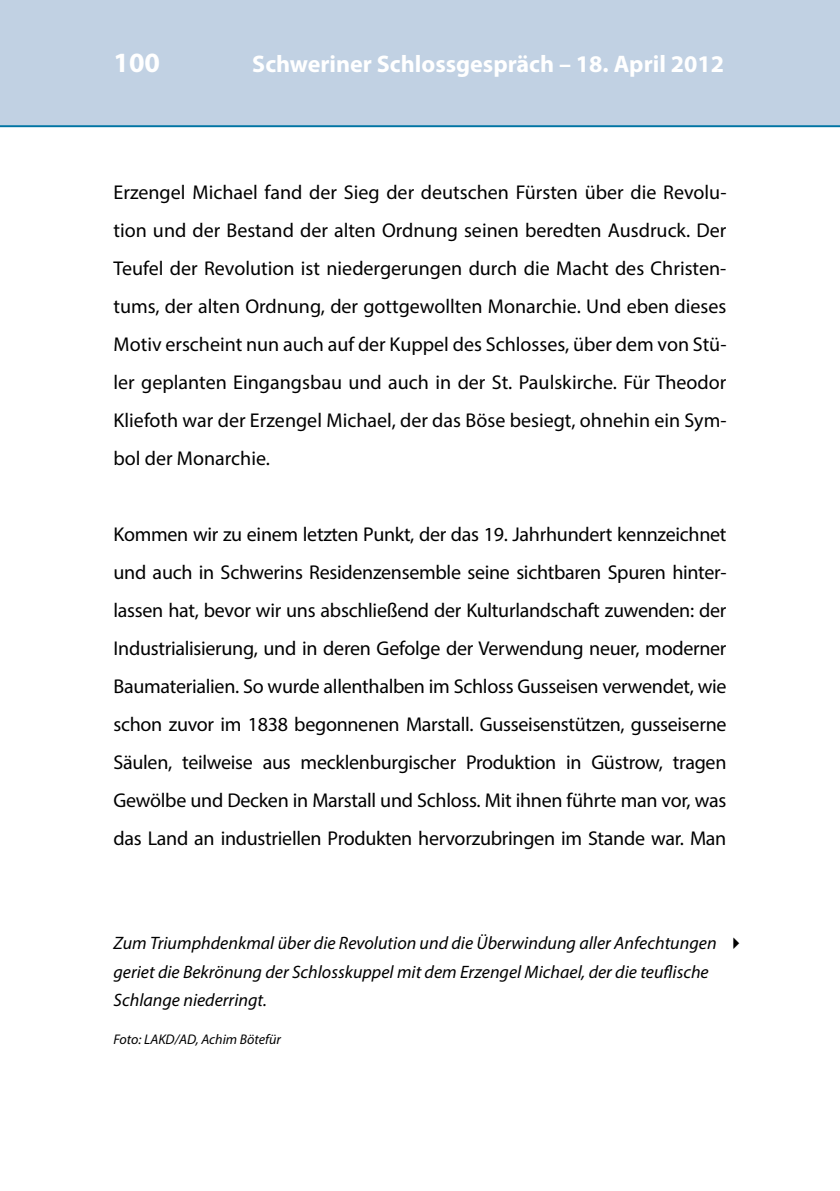
<style>
.page{position:relative;width:840px;height:1191px;background:#fff}
.page>*{position:absolute;margin:0;border:0;box-sizing:border-box;transform-origin:0 0}
.t1{font:700 28px "Myriad Pro";color:#fff}
.t2{font:700 24px "Myriad Pro";color:#fff}
.t3{font:20px/38px "Myriad Pro";letter-spacing:-.005em;color:#000;text-align:justify}
.t4{font:italic 18px/28.4px "Myriad Pro";color:#000}
.t5{font:italic 14px "Myriad Pro";color:#000}
</style>
<div class="page">
<div style="left:0;top:0;width:839px;height:125px;background:#c1d1e3"></div>
<hr style="left:0;top:125px;width:839px;height:2px;background:#0073a3">
<h1 class="t1" style="left:113px;top:44px;width:48px">100</h1>
<p class="t2" style="left:252px;top:48px;width:473px">Schweriner Schlossgespräch – 18. April 2012</p>
<p class="t3" style="left:113px;top:172px;width:614px">Erzengel Michael fand der Sieg der deutschen Fürsten über die Revolu&shy;tion und der Bestand der alten Ordnung seinen beredten Ausdruck. Der Teufel der Revolution ist niedergerungen durch die Macht des Christen&shy;tums, der alten Ordnung, der gottgewollten Monarchie. Und eben dieses Motiv erscheint nun auch auf der Kuppel des Schlosses, über dem von Stü&shy;ler geplanten Eingangsbau und auch in der St. Paulskirche. Für Theodor Kliefoth war der Erzengel Michael, der das Böse besiegt, ohnehin ein Sym&shy;bol der Monarchie.</p>
<p class="t3" style="left:113px;top:514px;width:614px">Kommen wir zu einem letzten Punkt, der das 19. Jahrhundert kennzeichnet und auch in Schwerins Residenzensemble seine sichtbaren Spuren hinter&shy;lassen hat, bevor wir uns abschließend der Kulturlandschaft zuwenden: der Industrialisierung, und in deren Gefolge der Verwendung neuer, moderner Baumaterialien. So wurde allenthalben im Schloss Gusseisen verwendet, wie schon zuvor im 1838 begonnenen Marstall. Gusseisenstützen, gusseiserne Säulen, teilweise aus mecklenburgischer Produktion in Güstrow, tragen Gewölbe und Decken in Marstall und Schloss. Mit ihnen führte man vor, was das Land an industriellen Produkten hervorzubringen im Stande war. Man</p>
<p class="t4" style="left:113px;top:928px;width:604px">Zum Triumphdenkmal über die Revolution und die Überwindung aller Anfechtungen geriet die Bekrönung der Schlosskuppel mit dem Erzengel Michael, der die teuflische<br>Schlange niederringt.</p>
<p class="t5" style="left:113px;top:1031px;width:169px">Foto: LAKD/AD, Achim Bötefür</p>
</div>
